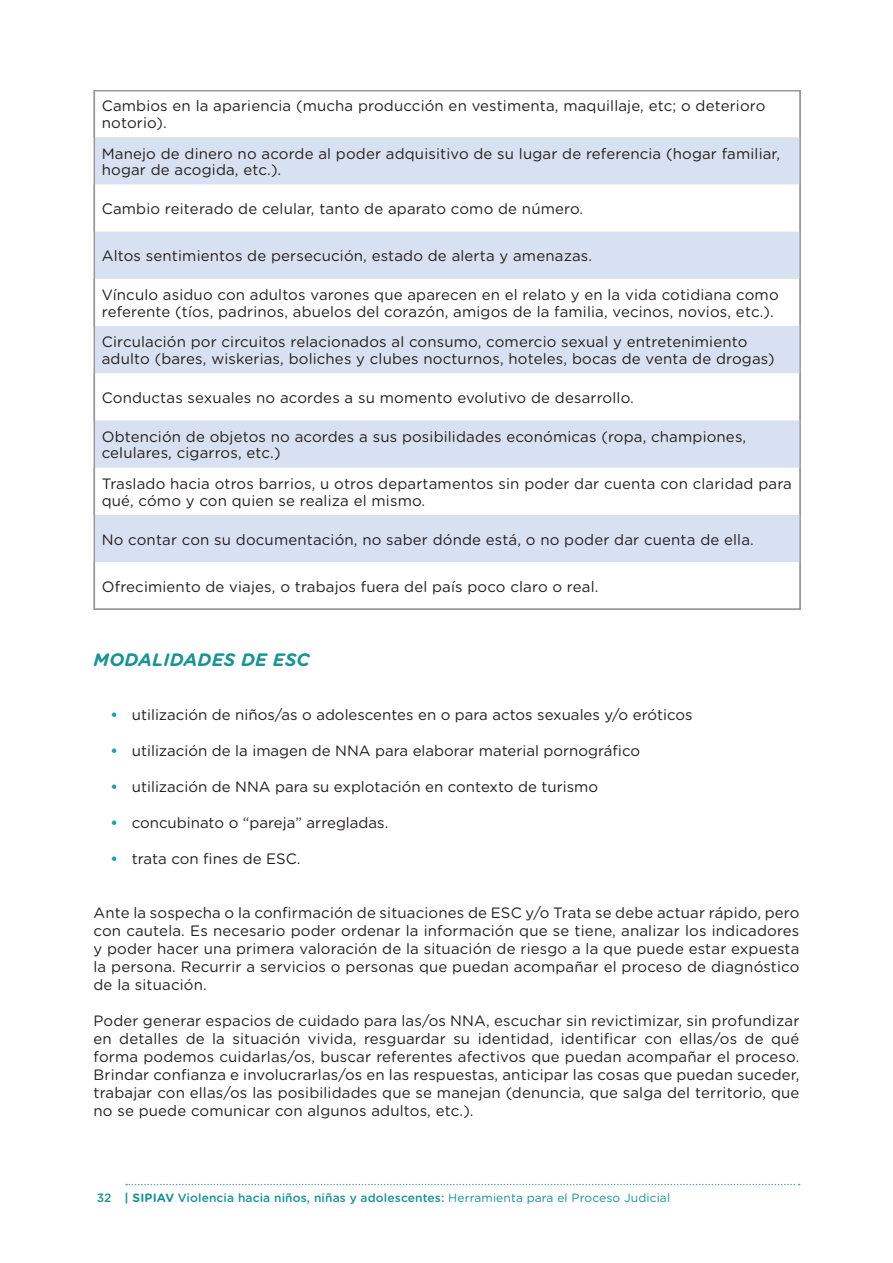
<style>
.page{position:relative;width:893px;height:1263px;background:#fff}
.page>*{position:absolute;margin:0;border:0;box-sizing:border-box;transform-origin:0 0}
.t1{font:italic 700 18px "Gotham Rounded";letter-spacing:.01em;color:#1b9393}
.t2{font:15px/18px "Gotham Rounded";letter-spacing:.01em;color:#231f20}
.t3{font:500 12px "Gotham Rounded";letter-spacing:.01em;color:#1b9393}
.s1{font-weight:700;color:#239fa8}
.s2{font-weight:700}
.s3{font-weight:400}
</style>
<div class="page">
<svg style="left:126px;top:1184px;width:674px;height:1px"></svg>
<svg style="left:97px;top:137px;width:701px;height:425px;fill:#d8e1f1"></svg>
<p class="t2" style="left:102px;top:97px;width:665px;line-height:16.5px">Cambios en la apariencia (mucha producción en vestimenta, maquillaje, etc; o deterioro notorio).</p>
<p class="t2" style="left:102px;top:144px;width:680px;line-height:16.5px">Manejo de dinero no acorde al poder adquisitivo de su lugar de referencia (hogar familiar, hogar de acogida, etc.).</p>
<p class="t2" style="left:102px;top:199px;width:483px">Cambio reiterado de celular, tanto de aparato como de número.</p>
<p class="t2" style="left:102px;top:246px;width:492px">Altos sentimientos de persecución, estado de alerta y amenazas.</p>
<p class="t2" style="left:102px;top:286px;width:678px;line-height:16.5px">Vínculo asiduo con adultos varones que aparecen en el relato y en la vida cotidiana como referente (tíos, padrinos, abuelos del corazón, amigos de la familia, vecinos, novios, etc.).</p>
<p class="t2" style="left:102px;top:333px;width:674px;line-height:16.5px">Circulación por circuitos relacionados al consumo, comercio sexual y entretenimiento adulto (bares, wiskerias, boliches y clubes nocturnos, hoteles, bocas de venta de drogas)</p>
<p class="t2" style="left:102px;top:388px;width:534px">Conductas sexuales no acordes a su momento evolutivo de desarrollo.</p>
<p class="t2" style="left:102px;top:428px;width:646px;line-height:16.5px">Obtención de objetos no acordes a sus posibilidades económicas (ropa, championes, celulares, cigarros, etc.)</p>
<p class="t2" style="left:102px;top:475px;width:692px;line-height:16.5px">Traslado hacia otros barrios, u otros departamentos sin poder dar cuenta con claridad para qué, cómo y con quien se realiza el mismo.</p>
<p class="t2" style="left:102px;top:529px;width:654px">No contar con su documentación, no saber dónde está, o no poder dar cuenta de ella.</p>
<p class="t2" style="left:102px;top:577px;width:498px">Ofrecimiento de viajes, o trabajos fuera del país poco claro o real.</p>
<p class="t1" style="left:94px;top:646px;width:217px">MODALIDADES DE ESC</p>
<p class="t2" style="left:111px;top:705px;width:584px"><span class="s1">•</span> utilización de niños/as o adolescentes en o para actos sexuales y/o eróticos</p>
<p class="t2" style="left:111px;top:741px;width:531px"><span class="s1">•</span> utilización de la imagen de NNA para elaborar material pornográfico</p>
<p class="t2" style="left:111px;top:777px;width:489px"><span class="s1">•</span> utilización de NNA para su explotación en contexto de turismo</p>
<p class="t2" style="left:111px;top:813px;width:279px"><span class="s1">•</span> concubinato o “pareja” arregladas.</p>
<p class="t2" style="left:111px;top:849px;width:191px"><span class="s1">•</span> trata con fines de ESC.</p>
<p class="t2" style="left:94px;top:903px;width:707px;text-align:justify">Ante la sospecha o la confirmación de situaciones de ESC y/o Trata se debe actuar rápido, pero con cautela. Es necesario poder ordenar la información que se tiene, analizar los indicadores y poder hacer una primera valoración de la situación de riesgo a la que puede estar expuesta la persona. Recurrir a servicios o personas que puedan acompañar el proceso de diagnóstico de la situación.</p>
<p class="t2" style="left:94px;top:1011px;width:707px;text-align:justify">Poder generar espacios de cuidado para las/os NNA, escuchar sin revictimizar, sin profundizar en detalles de la situación vivida, resguardar su identidad, identificar con ellas/os de qué forma podemos cuidarlas/os, buscar referentes afectivos que puedan acompañar el proceso.<br>Brindar confianza e involucrarlas/os en las respuestas, anticipar las cosas que puedan suceder, trabajar con ellas/os las posibilidades que se manejan (denuncia, que salga del territorio, que no se puede comunicar con algunos adultos, etc.).</p>
<p class="t3" style="left:97px;top:1189px;width:575px">32 <span class="s2">| SIPIAV</span> Violencia hacia niños, niñas y adolescentes: <span class="s3">Herramienta para el Proceso Judicial</span></p>
</div>
